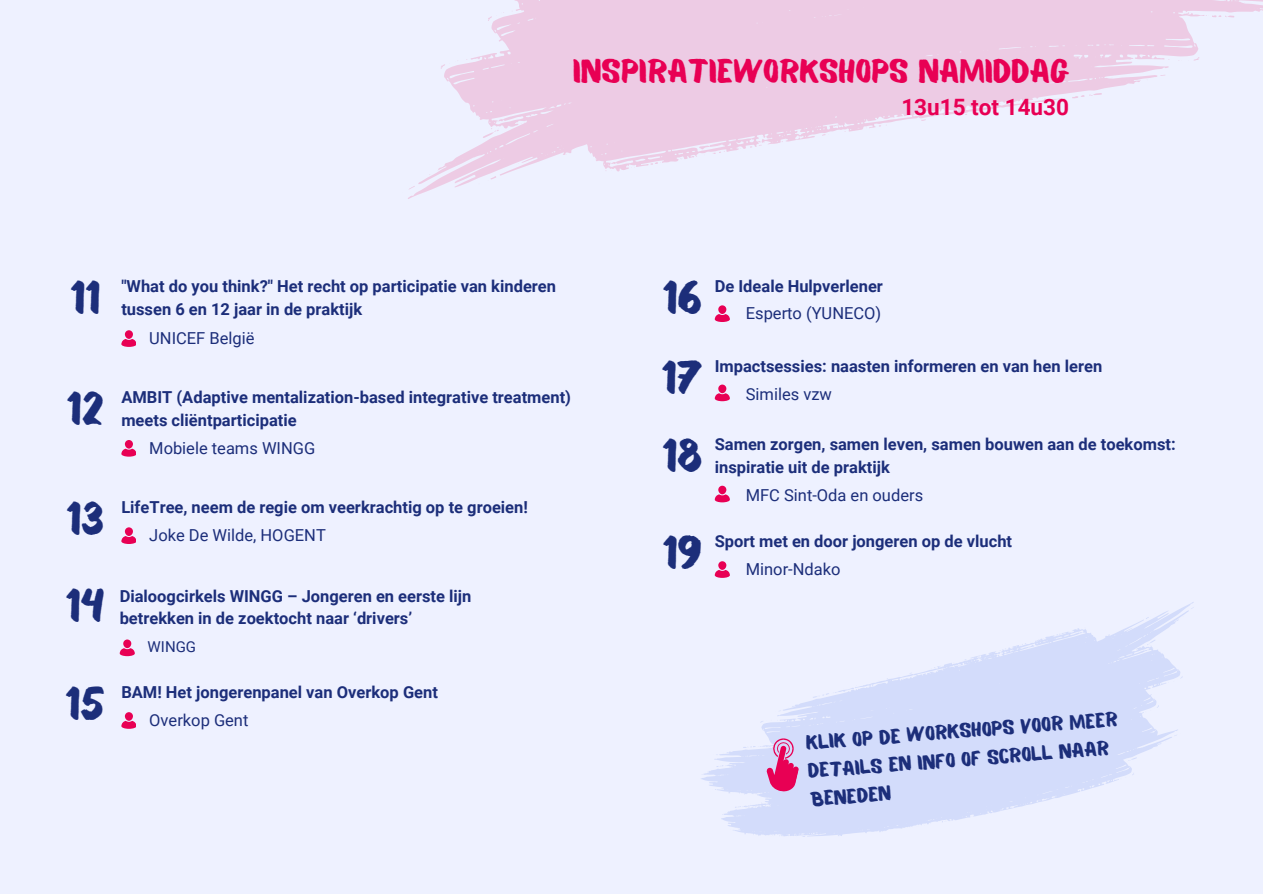
<style>
.page{position:relative;width:1263px;height:894px;background:#fff}
.page>*{position:absolute;margin:0;border:0;box-sizing:border-box;transform-origin:0 0}
.t1{font:45.75px "Balmy";color:#1c2e7a}
.t2{font:33px "Balmy";color:#e80054}
.t3{font:700 22.5px "Roboto";color:#e80054}
.t4{font:20.4px/28.7px "Balmy";color:#1c2e7a}
.t5{font:700 16.5px/22.5px "Roboto";color:#1c2e7a}
.t6{font:16.5px "Roboto";color:#1c2e7a}
.t7{font:15px "Roboto";color:#1c2e7a}
</style>
<div class="page">
<div style="left:0;top:0;width:1263px;height:893px;background:#eef1ff"></div>
<svg style="left:408px;top:0;width:855px;height:199px;fill:#edcbe4"></svg>
<svg style="left:822px;top:134px;width:7px;height:2px"></svg>
<svg style="left:605px;top:170px;width:7px;height:2px"></svg>
<svg style="left:1021px;top:93px;width:81px;height:15px"></svg>
<svg style="left:879px;top:125px;width:8px;height:2px"></svg>
<svg style="left:758px;top:136px;width:7px;height:10px"></svg>
<svg style="left:650px;top:162px;width:11px;height:3px"></svg>
<svg style="left:699px;top:145px;width:26px;height:11px"></svg>
<svg style="left:920px;top:112px;width:9px;height:9px"></svg>
<svg style="left:701px;top:602px;width:493px;height:235px;fill:#d4ddfb"></svg>
<svg style="left:701px;top:772px;width:6px;height:2px"></svg>
<svg style="left:731px;top:828px;width:8px;height:2px"></svg>
<svg style="left:767px;top:834px;width:14px;height:2px"></svg>
<svg style="left:813px;top:685px;width:44px;height:12px"></svg>
<svg style="left:1082px;top:627px;width:11px;height:8px"></svg>
<svg style="left:931px;top:666px;width:4px;height:3px"></svg>
<svg style="left:998px;top:647px;width:14px;height:9px"></svg>
<svg style="left:1055px;top:633px;width:6px;height:3px"></svg>
<svg style="left:1020px;top:641px;width:14px;height:6px"></svg>
<svg style="left:908px;top:672px;width:6px;height:6px"></svg>
<svg style="left:869px;top:680px;width:12px;height:7px"></svg>
<svg style="left:713px;top:734px;width:90px;height:82px"></svg>
<div style="left:125px;top:330px;width:8px;height:9px;background:#e80054;border-radius:50%"></div>
<svg style="left:121px;top:339px;width:15px;height:8px"></svg>
<div style="left:125px;top:440px;width:8px;height:8px;background:#e80054;border-radius:50%"></div>
<svg style="left:121px;top:448px;width:15px;height:8px"></svg>
<div style="left:125px;top:527px;width:8px;height:9px;background:#e80054;border-radius:50%"></div>
<svg style="left:121px;top:536px;width:15px;height:8px"></svg>
<div style="left:125px;top:712px;width:8px;height:8px;background:#e80054;border-radius:50%"></div>
<svg style="left:121px;top:720px;width:15px;height:8px"></svg>
<div style="left:718px;top:305px;width:8px;height:9px;background:#e80054;border-radius:50%"></div>
<svg style="left:715px;top:314px;width:14px;height:8px"></svg>
<div style="left:718px;top:384px;width:8px;height:9px;background:#e80054;border-radius:50%"></div>
<svg style="left:715px;top:393px;width:14px;height:8px"></svg>
<div style="left:718px;top:485px;width:8px;height:9px;background:#e80054;border-radius:50%"></div>
<svg style="left:715px;top:494px;width:14px;height:8px"></svg>
<div style="left:718px;top:561px;width:8px;height:8px;background:#e80054;border-radius:50%"></div>
<svg style="left:715px;top:569px;width:14px;height:8px"></svg>
<div style="left:123px;top:639px;width:8px;height:9px;background:#e80054;border-radius:50%"></div>
<svg style="left:120px;top:648px;width:14px;height:8px"></svg>
<h1 class="t2" style="left:573px;top:58px;width:498px">INSPIRATIEWORKSHOPS NAMIDDAG</h1>
<h3 class="t3" style="left:901px;top:94px;width:169px">13u15 tot 14u30</h3>
<p class="t1" style="left:70px;top:280px;width:32px">11</p>
<h5 class="t5" style="left:121px;top:275px;width:436px">"What do you think?" Het recht op participatie van kinderen tussen 6 en 12 jaar in de praktijk</h5>
<p class="t6" style="left:149px;top:329px;width:107px">UNICEF België</p>
<h5 class="t1" style="left:67px;top:391px;width:38px">12</h5>
<p class="t5" style="left:121px;top:386px;width:451px">AMBIT (Adaptive mentalization-based integrative treatment) meets cliëntparticipatie</p>
<p class="t6" style="left:149px;top:438px;width:168px">Mobiele teams WINGG</p>
<p class="t1" style="left:66px;top:500px;width:39px">13</p>
<p class="t5" style="left:121px;top:496px;width:408px">LifeTree, neem de regie om veerkrachtig op te groeien!</p>
<p class="t6" style="left:149px;top:526px;width:178px">Joke De Wilde, HOGENT</p>
<p class="t1" style="left:65px;top:587px;width:41px">14</p>
<h5 class="t5" style="left:120px;top:584px;width:353px">Dialoogcirkels WINGG – Jongeren en eerste lijn betrekken in de zoektocht naar ‘drivers’</h5>
<p class="t7" style="left:148px;top:637px;width:50px">WINGG</p>
<p class="t1" style="left:65px;top:685px;width:41px">15</p>
<h5 class="t5" style="left:121px;top:680px;width:318px">BAM! Het jongerenpanel van Overkop Gent</h5>
<p class="t6" style="left:149px;top:710px;width:101px">Overkop Gent</p>
<p class="t1" style="left:662px;top:280px;width:41px">16</p>
<h5 class="t1" style="left:661px;top:360px;width:43px">17</h5>
<p class="t1" style="left:662px;top:437px;width:42px">18</p>
<p class="t1" style="left:662px;top:534px;width:41px">19</p>
<p class="t5" style="left:715px;top:275px;width:170px">De Ideale Hulpverlener</p>
<h5 class="t6" style="left:746px;top:304px;width:137px">Esperto (YUNECO)</h5>
<h4 class="t5" style="left:715px;top:355px;width:389px">Impactsessies: naasten informeren en van hen leren</h4>
<p class="t6" style="left:746px;top:384px;width:88px">Similes vzw</p>
<p class="t5" style="left:715px;top:433px;width:462px">Samen zorgen, samen leven, samen bouwen aan de toekomst: inspiratie uit de praktijk</p>
<p class="t6" style="left:746px;top:485px;width:179px">MFC Sint-Oda en ouders</p>
<h5 class="t5" style="left:715px;top:530px;width:299px">Sport met en door jongeren op de vlucht</h5>
<p class="t6" style="left:746px;top:559px;width:96px">Minor-Ndako</p>
<p class="t4" style="left:805px;top:729px;width:314px;rotate:-4deg">KLIK OP DE WORKSHOPS VOOR MEER<br>DETAILS EN INFO OF SCROLL NAAR<br>BENEDEN</p>
</div>
